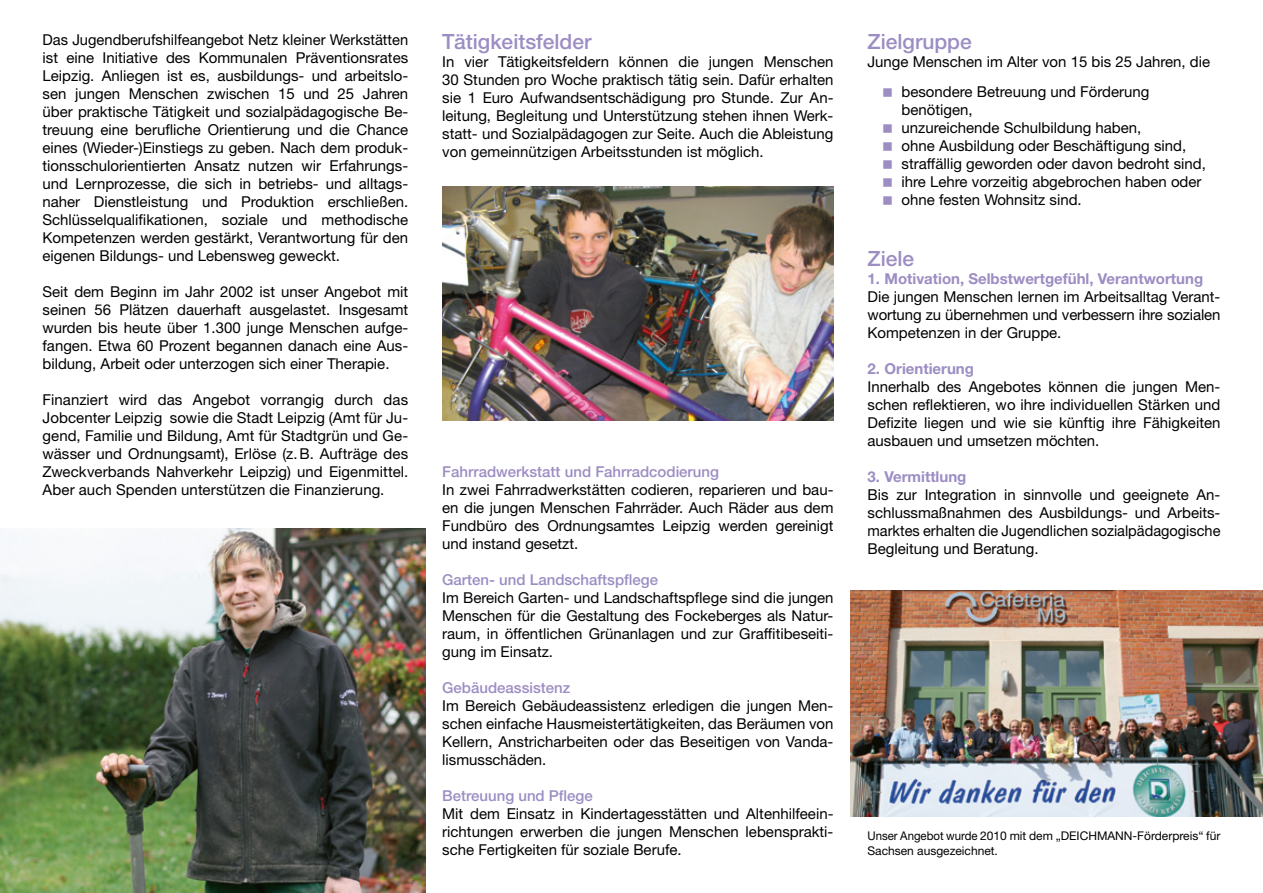
<style>
.page{position:relative;width:1263px;height:893px;background:#fff}
.page>*{position:absolute;margin:0;border:0;box-sizing:border-box;transform-origin:0 0}
.t1{font:500 21px "Helvetica Neue LT Std";color:#9c8dc3}
.t2{font:15px/18px "Helvetica Neue LT Std";color:#000;text-align:justify}
.t3{font:500 15px "Helvetica Neue LT Std";color:#9c8dc3}
.t4{font:700 15px "Helvetica Neue LT Std";color:#9c8dc3}
.t5{font:12px/14.4px "Helvetica Neue LT Std";color:#000;scale:.95 1}
</style>
<div class="page">
<img style="left:0;top:529px;width:425px;height:364px">
<img style="left:442px;top:187px;width:391px;height:234px">
<img style="left:850px;top:590px;width:413px;height:226px">
<p class="t2" style="left:43px;top:30px;width:367px">Das Jugendberufshilfeangebot Netz kleiner Werkstätten ist eine Initiative des Kommunalen Präventionsrates Leipzig. Anliegen ist es, ausbildungs- und arbeitslo&shy;sen jungen Menschen zwischen 15 und 25 Jahren über praktische Tätigkeit und sozialpädagogische Be&shy;treuung eine berufliche Orientierung und die Chance eines (Wieder-)Einstiegs zu geben. Nach dem produk&shy;tionsschulorientierten Ansatz nutzen wir Erfahrungs&shy;und Lernprozesse, die sich in betriebs- und alltags&shy;naher Dienstleistung und Produktion erschließen.<br>Schlüsselqualifikationen, soziale und methodische Kompetenzen werden gestärkt, Verantwortung für den eigenen Bildungs- und Lebensweg geweckt.</p>
<p class="t2" style="left:43px;top:282px;width:367px">Seit dem Beginn im Jahr 2002 ist unser Angebot mit seinen 56 Plätzen dauerhaft ausgelastet. Insgesamt wurden bis heute über 1.300 junge Menschen aufge&shy;fangen. Etwa 60 Prozent begannen danach eine Aus&shy;bildung, Arbeit oder unterzogen sich einer Therapie.</p>
<p class="t2" style="left:43px;top:390px;width:367px">Finanziert wird das Angebot vorrangig durch das Jobcenter Leipzig sowie die Stadt Leipzig (Amt für Ju&shy;gend, Familie und Bildung, Amt für Stadtgrün und Ge&shy;wässer und Ordnungsamt), Erlöse (z.B. Aufträge des Zweckverbands Nahverkehr Leipzig) und Eigenmittel.<br>Aber auch Spenden unterstützen die Finanzierung.</p>
<h1 class="t1" style="left:442px;top:29px;width:151px">Tätigkeitsfelder</h1>
<p class="t2" style="left:442px;top:52px;width:393px">In vier Tätigkeitsfeldern können die jungen Menschen 30 Stunden pro Woche praktisch tätig sein. Dafür erhalten sie 1 Euro Aufwandsentschädigung pro Stunde. Zur An&shy;leitung, Begleitung und Unterstützung stehen ihnen Werk&shy;statt- und Sozialpädagogen zur Seite. Auch die Ableistung von gemeinnützigen Arbeitsstunden ist möglich.</p>
<p class="t3" style="left:442px;top:462px;width:278px">Fahrradwerkstatt und Fahrradcodierung</p>
<p class="t2" style="left:442px;top:480px;width:393px">In zwei Fahrradwerkstätten codieren, reparieren und bau&shy;en die jungen Menschen Fahrräder. Auch Räder aus dem Fundbüro des Ordnungsamtes Leipzig werden gereinigt und instand gesetzt.</p>
<p class="t3" style="left:442px;top:570px;width:217px">Garten- und Landschaftspflege</p>
<p class="t2" style="left:442px;top:588px;width:393px">Im Bereich Garten- und Landschaftspflege sind die jungen Menschen für die Gestaltung des Fockeberges als Natur&shy;raum, in öffentlichen Grünanlagen und zur Graffitibeseiti&shy;gung im Einsatz.</p>
<p class="t3" style="left:442px;top:678px;width:130px">Gebäudeassistenz</p>
<p class="t2" style="left:442px;top:696px;width:393px">Im Bereich Gebäudeassistenz erledigen die jungen Men&shy;schen einfache Hausmeistertätigkeiten, das Beräumen von Kellern, Anstricharbeiten oder das Beseitigen von Vanda&shy;lismusschäden.</p>
<p class="t3" style="left:442px;top:786px;width:152px">Betreuung und Pflege</p>
<p class="t2" style="left:442px;top:804px;width:393px">Mit dem Einsatz in Kindertagesstätten und Altenhilfeein&shy;richtungen erwerben die jungen Menschen lebensprakti&shy;sche Fertigkeiten für soziale Berufe.</p>
<h1 class="t1" style="left:867px;top:29px;width:106px">Zielgruppe</h1>
<p class="t2" style="left:901px;top:47px;width:310px;line-height:29.5px;text-indent:-34px">Junge Menschen im Alter von 15 bis 25 Jahren, die besondere Betreuung und Förderung</p>
<p class="t2" style="left:901px;top:100px;width:306px;text-align:left">benötigen,<br>unzureichende Schulbildung haben,<br>ohne Ausbildung oder Beschäftigung sind, straffällig geworden oder davon bedroht sind, ihre Lehre vorzeitig abgebrochen haben oder ohne festen Wohnsitz sind.</p>
<h1 class="t1" style="left:867px;top:246px;width:48px">Ziele</h1>
<p class="t4" style="left:867px;top:269px;width:337px">1. Motivation, Selbstwertgefühl, Verantwortung</p>
<p class="t2" style="left:867px;top:287px;width:354px">Die jungen Menschen lernen im Arbeitsalltag Verant&shy;wortung zu übernehmen und verbessern ihre sozialen Kompetenzen in der Gruppe.</p>
<p class="t4" style="left:867px;top:359px;width:108px">2. Orientierung</p>
<p class="t2" style="left:867px;top:377px;width:354px">Innerhalb des Angebotes können die jungen Men&shy;schen reflektieren, wo ihre individuellen Stärken und Defizite liegen und wie sie künftig ihre Fähigkeiten ausbauen und umsetzen möchten.</p>
<p class="t4" style="left:867px;top:467px;width:100px">3. Vermittlung</p>
<p class="t2" style="left:867px;top:485px;width:354px">Bis zur Integration in sinnvolle und geeignete An&shy;schlussmaßnahmen des Ausbildungs- und Arbeits&shy;marktes erhalten die Jugendlichen sozialpädagogische Begleitung und Beratung.</p>
<p class="t5" style="left:867px;top:829px;width:373px">Unser Angebot wurde 2010 mit dem „DEICHMANN-Förderpreis“ für<br>Sachsen ausgezeichnet.</p>
</div>
